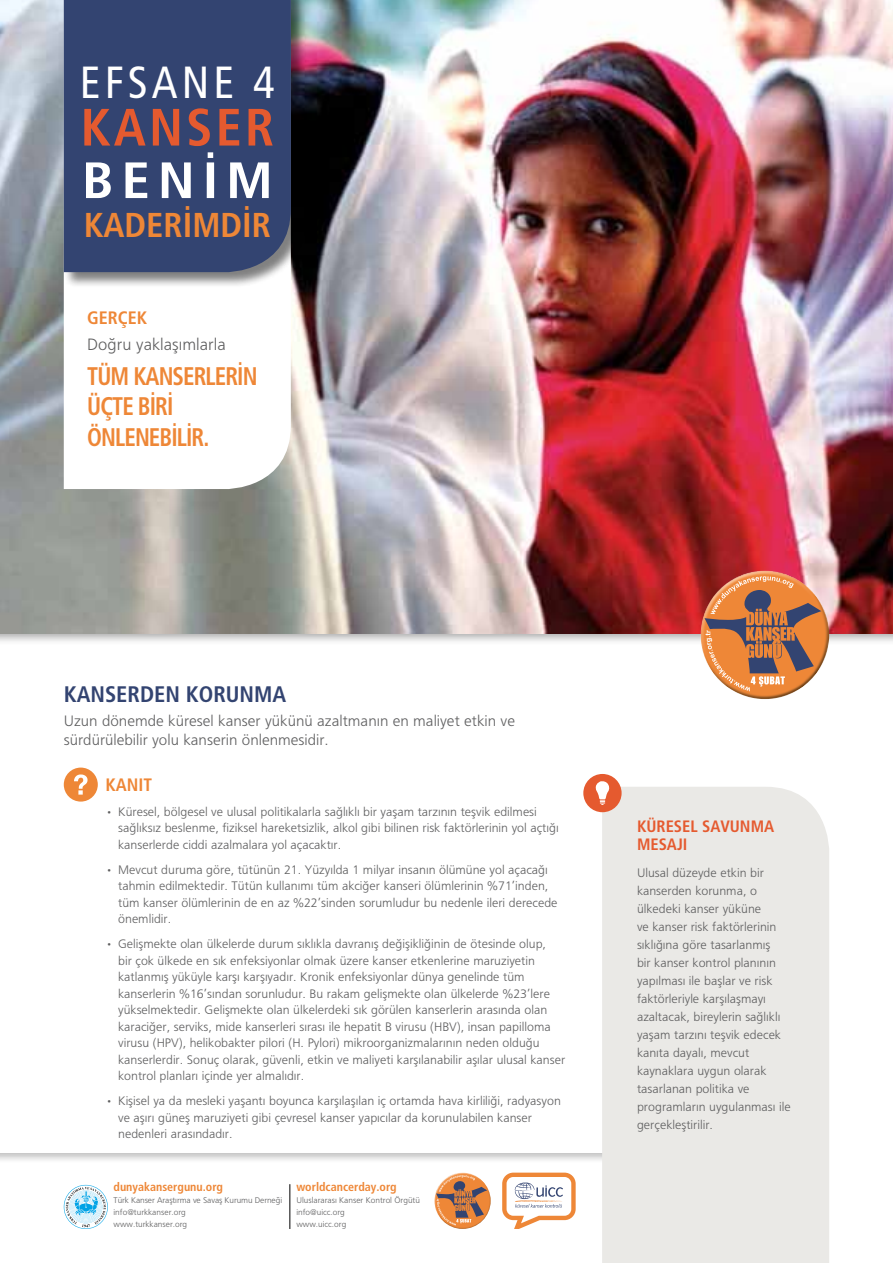
<style>
.page{position:relative;width:893px;height:1263px;background:#fff}
.page>*{position:absolute;margin:0;border:0;box-sizing:border-box;transform-origin:0 0}
.t1{font:700 52.5px "Frutiger";letter-spacing:.06em;color:#e55a2f}
.t2{font:700 51px "Frutiger";letter-spacing:.13em;color:#fff;scale:1.13 1}
.t3{font:45px "Frutiger";letter-spacing:.09em;color:#fff}
.t4{font:700 34.5px "Frutiger";color:#ee8737}
.t5{font:700 25.5px/30.6px "Frutiger";letter-spacing:-.04em;color:#ee8737;scale:.9 1}
.t6{font:700 22.5px "Frutiger";color:#334471}
.t7{font:300 18px "Frutiger";color:#5e5e5f}
.t8{font:700 18px "Frutiger";color:#ee8737}
.t9{font:300 16.5px/19.8px "Frutiger";color:#5e5e5f}
.t10{font:700 16.5px/18px "Frutiger";color:#e55a2f}
.t11{font:300 13.5px/16.5px "Frutiger";color:#5e5e5f}
.t12{font:700 12px "Frutiger";color:#ee8737}
.t13{font:300 9px/12px "Frutiger";color:#5e5e5f}
</style>
<div class="page">
<div style="left:0;top:979px;width:747px;height:184px;background:#000;opacity:.25"></div>
<div style="left:0;top:983px;width:740px;height:170px;background:#fff"></div>
<div style="left:0;top:0;width:893px;height:1115px;background:#fff"></div>
<img style="left:0;top:0;width:893px;height:634px">
<svg style="left:64px;top:288px;width:227px;height:201px"></svg>
<div style="left:63px;top:0;width:244px;height:288px;background:#000;opacity:.5"></div>
<div style="left:64px;top:0;width:227px;height:272px;background:#334471"></div>
<div style="left:602px;top:787px;width:227px;height:476px;background:#eae9e6"></div>
<img style="left:701px;top:570px;width:128px;height:129px;border-radius:64px">
<svg style="left:704px;top:576px;width:117px;height:115px;background:#c38158"></svg>
<div style="left:583px;top:774px;width:39px;height:38px;background:#e55a2f;border-radius:50%"></div>
<svg style="left:596px;top:781px;width:14px;height:24px"></svg>
<div style="left:64px;top:767px;width:34px;height:34px;background:#ee8737;border-radius:50%"></div>
<svg style="left:74px;top:774px;width:14px;height:21px"></svg>
<img style="left:434px;top:1172px;width:57px;height:57px;border-radius:28px">
<svg style="left:436px;top:1175px;width:51px;height:50px;background:#c88a61"></svg>
<svg style="left:502px;top:1172px;width:74px;height:57px"></svg>
<svg style="left:64px;top:1185px;width:44px;height:44px"></svg>
<hr style="left:290px;top:1184px;width:1px;height:45px;background:#000">
<h3 class="t3" style="left:80px;top:56px;width:196px">EFSANE 4</h3>
<h1 class="t1" style="left:80px;top:96px;width:195px">KANSER</h1>
<h2 class="t2" style="left:82px;top:150px;width:171px">BENİM</h2>
<h3 class="t4" style="left:84px;top:205px;width:189px">KADERİMDİR</h3>
<h3 class="t8" style="left:87px;top:307px;width:62px">GERÇEK</h3>
<h3 class="t7" style="left:87px;top:334px;width:140px">Doğru yaklaşımlarla</h3>
<h3 class="t5" style="left:87px;top:361px;width:191px">TÜM KANSERLERİN<br>ÜÇTE BİRİ<br>ÖNLENEBİLİR.</h3>
<h3 class="t6" style="left:64px;top:680px;width:224px">KANSERDEN KORUNMA</h3>
<p class="t9" style="left:64px;top:710px;width:453px">Uzun dönemde küresel kanser yükünü azaltmanın en maliyet etkin ve sürdürülebilir yolu kanserin önlenmesidir.</p>
<h3 class="t8" style="left:105px;top:774px;width:48px">KANIT</h3>
<p class="t11" style="left:118px;top:803px;width:442px;text-indent:-13px">• Küresel, bölgesel ve ulusal politikalarla sağlıklı bir yaşam tarzının teşvik edilmesi sağlıksız beslenme, fiziksel hareketsizlik, alkol gibi bilinen risk faktörlerinin yol açtığı kanserlerde ciddi azalmalara yol açacaktır.</p>
<p class="t11" style="left:118px;top:861px;width:441px;text-indent:-13px">• Mevcut duruma göre, tütünün 21. Yüzyılda 1 milyar insanın ölümüne yol açacağı tahmin edilmektedir. Tütün kullanımı tüm akciğer kanseri ölümlerinin %71’inden, tüm kanser ölümlerinin de en az %22’sinden sorumludur bu nedenle ileri derecede önemlidir.</p>
<p class="t11" style="left:118px;top:936px;width:449px;text-indent:-13px">• Gelişmekte olan ülkelerde durum sıklıkla davranış değişikliğinin de ötesinde olup,<br>bir çok ülkede en sık enfeksiyonlar olmak üzere kanser etkenlerine maruziyetin katlanmış yüküyle karşı karşıyadır. Kronik enfeksiyonlar dünya genelinde tüm kanserlerin %16’sından sorunludur. Bu rakam gelişmekte olan ülkelerde %23’lere yükselmektedir. Gelişmekte olan ülkelerdeki sık görülen kanserlerin arasında olan karaciğer, serviks, mide kanserleri sırası ile hepatit B virusu (HBV), insan papilloma virusu (HPV), helikobakter pilori (H. Pylori) mikroorganizmalarının neden olduğu kanserlerdir. Sonuç olarak, güvenli, etkin ve maliyeti karşılanabilir aşılar ulusal kanser kontrol planları içinde yer almalıdır.</p>
<p class="t11" style="left:118px;top:1093px;width:444px;text-indent:-13px">• Kişisel ya da mesleki yaşantı boyunca karşılaşılan iç ortamda hava kirliliği, radyasyon ve aşırı güneş maruziyeti gibi çevresel kanser yapıcılar da korunulabilen kanser nedenleri arasındadır.</p>
<p class="t12" style="left:114px;top:1179px;width:111px">dunyakansergunu.org</p>
<p class="t13" style="left:114px;top:1194px;width:170px">Türk Kanser Araştırma ve Savaş Kurumu Derneği info@turkkanser.org<br>www.turkkanser.org</p>
<p class="t12" style="left:296px;top:1179px;width:102px">worldcancerday.org</p>
<p class="t13" style="left:296px;top:1194px;width:125px">Uluslararası Kanser Kontrol Örgütü info@uicc.org<br>www.uicc.org</p>
<p class="t10" style="left:637px;top:818px;width:139px">KÜRESEL SAVUNMA<br>MESAJI</p>
<p class="t11" style="left:637px;top:863px;width:155px;line-height:18px">Ulusal düzeyde etkin bir kanserden korunma, o ülkedeki kanser yüküne<br>ve kanser risk faktörlerinin sıklığına göre tasarlanmış<br>bir kanser kontrol planının yapılması ile başlar ve risk faktörleriyle karşılaşmayı azaltacak, bireylerin sağlıklı yaşam tarzını teşvik edecek kanıta dayalı, mevcut kaynaklara uygun olarak tasarlanan politika ve programların uygulanması ile gerçekleştirilir.</p>
</div>
